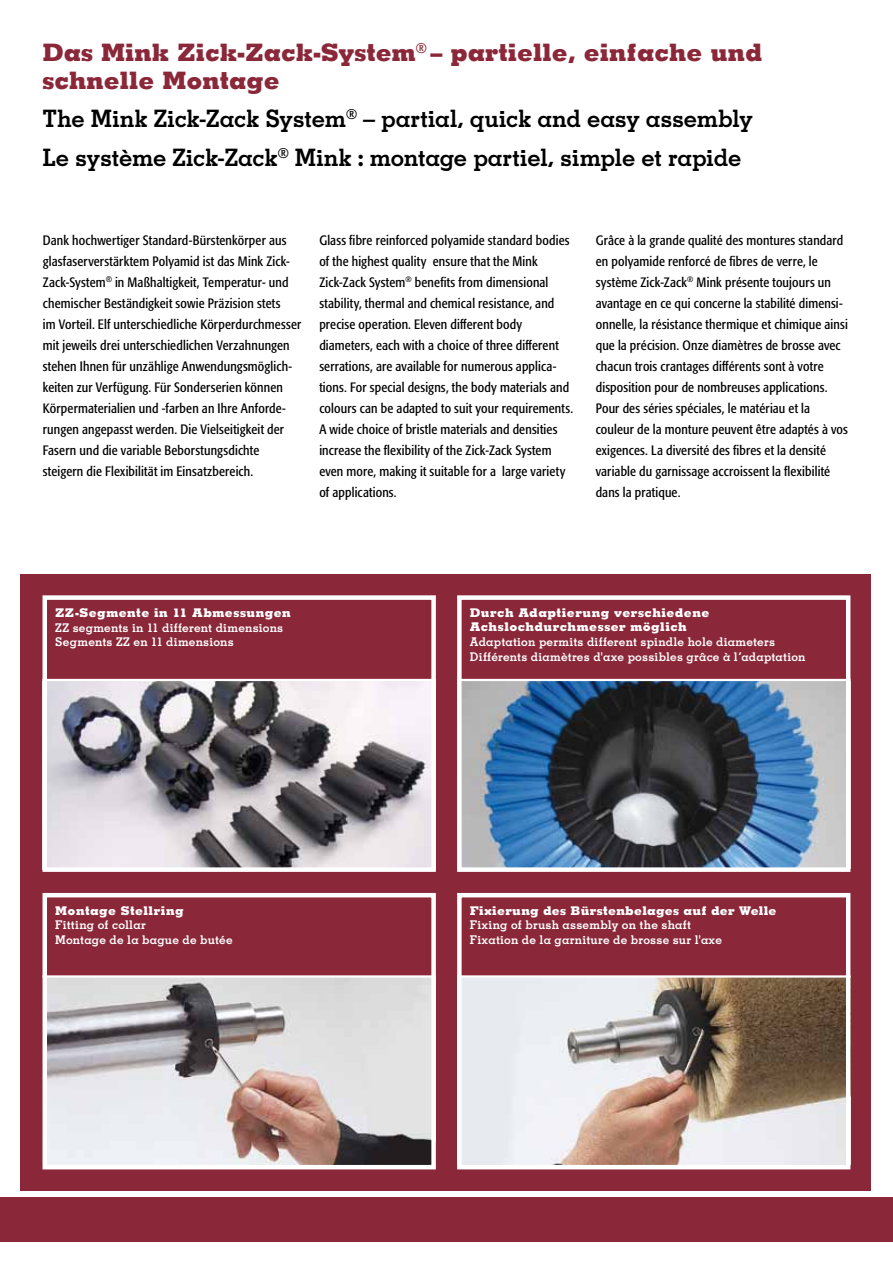
<style>
.page{position:relative;width:893px;height:1263px;background:#fff}
.page>*{position:absolute;margin:0;border:0;box-sizing:border-box;transform-origin:0 0}
.t1{font:700 24px/38.5px "Memphis LT Std";letter-spacing:-.01em;color:#000}
.t2{font:800 24px/28px "Memphis LT Std";color:#8a2738}
.t3{font:condensed 13.5px/21px "Formata";letter-spacing:.01em;color:#000}
.t4{font:700 12px/14.7px "Memphis LT Std";letter-spacing:.015em;color:#fff}
.t5{font:800 12px/14.7px "Memphis LT Std";letter-spacing:.035em;color:#fff}
</style>
<div class="page">
<div style="left:21px;top:574px;width:850px;height:617px;background:#8a2738"></div>
<img style="left:48px;top:681px;width:383px;height:186px">
<img style="left:462px;top:681px;width:383px;height:186px">
<img style="left:48px;top:978px;width:383px;height:186px">
<img style="left:462px;top:978px;width:383px;height:186px">
<div style="left:0;top:1197px;width:893px;height:45px;background:#8a2738"></div>
<hr style="left:43px;top:679px;width:393px;height:2px;background:#fff">
<hr style="left:43px;top:975px;width:393px;height:2px;background:#fff">
<hr style="left:457px;top:679px;width:393px;height:2px;background:#fff">
<hr style="left:457px;top:975px;width:393px;height:2px;background:#fff">
<div style="left:457px;top:595px;width:393px;height:277px;border:4px solid #fff"></div>
<div style="left:43px;top:893px;width:393px;height:276px;border:4px solid #fff"></div>
<div style="left:457px;top:893px;width:393px;height:276px;border:4px solid #fff"></div>
<div style="left:43px;top:595px;width:393px;height:277px;border:4px solid #fff"></div>
<h1 class="t2" style="left:43px;top:37px;width:721px">Das Mink Zick-Zack-System<sup>®</sup> – partielle, einfache und schnelle Montage</h1>
<h1 class="t1" style="left:43px;top:99px;width:712px">The Mink Zick-Zack System<sup>®</sup> – partial, quick and easy assembly<br>Le système Zick-Zack<sup>®</sup> Mink : montage partiel, simple et rapide</h1>
<p class="t3" style="left:43px;top:229px;width:260px">Dank hochwertiger Standard-Bürstenkörper aus glasfaserverstärktem Polyamid ist das Mink Zick-Zack-System<sup>®</sup> in Maßhaltigkeit, Temperatur- und chemischer Beständigkeit sowie Präzision stets<br>im Vorteil. Elf unterschiedliche Körperdurchmesser mit jeweils drei unterschiedlichen Verzahnungen stehen Ihnen für unzählige Anwendungsmöglich&shy;keiten zur Verfügung. Für Sonderserien können Körpermaterialien und -farben an Ihre Anforde&shy;rungen angepasst werden. Die Vielseitigkeit der Fasern und die variable Beborstungsdichte steigern die Flexibilität im Einsatzbereich.</p>
<p class="t3" style="left:319px;top:229px;width:255px">Glass fibre reinforced polyamide standard bodies of the highest quality ensure that the Mink Zick-Zack System<sup>®</sup> benefits from dimensional stability, thermal and chemical resistance, and precise operation. Eleven different body diameters, each with a choice of three different serrations, are available for numerous applica&shy;tions. For special designs, the body materials and colours can be adapted to suit your requirements.<br>A wide choice of bristle materials and densities increase the flexibility of the Zick-Zack System even more, making it suitable for a large variety of applications.</p>
<p class="t3" style="left:596px;top:229px;width:254px">Grâce à la grande qualité des montures standard en polyamide renforcé de fibres de verre, le système Zick-Zack<sup>®</sup> Mink présente toujours un avantage en ce qui concerne la stabilité dimensi&shy;onnelle, la résistance thermique et chimique ainsi que la précision. Onze diamètres de brosse avec chacun trois crantages différents sont à votre disposition pour de nombreuses applications.<br>Pour des séries spéciales, le matériau et la couleur de la monture peuvent être adaptés à vos exigences. La diversité des fibres et la densité variable du garnissage accroissent la flexibilité dans la pratique.</p>
<p class="t5" style="left:55px;top:605px;width:237px">ZZ-Segmente in 11 Abmessungen</p>
<p class="t4" style="left:55px;top:620px;width:230px">ZZ segments in 11 different dimensions<br>Segments ZZ en 11 dimensions</p>
<p class="t5" style="left:55px;top:903px;width:130px">Montage Stellring</p>
<p class="t4" style="left:55px;top:917px;width:179px">Fitting of collar<br>Montage de la bague de butée</p>
<p class="t5" style="left:470px;top:605px;width:241px">Durch Adaptierung verschiedene<br>Achslochdurchmesser möglich</p>
<p class="t4" style="left:470px;top:634px;width:337px">Adaptation permits different spindle hole diameters<br>Différents diamètres d'axe possibles grâce à l’adaptation</p>
<p class="t5" style="left:470px;top:903px;width:308px">Fixierung des Bürstenbelages auf der Welle</p>
<p class="t4" style="left:470px;top:917px;width:254px">Fixing of brush assembly on the shaft<br>Fixation de la garniture de brosse sur l'axe</p>
</div>
